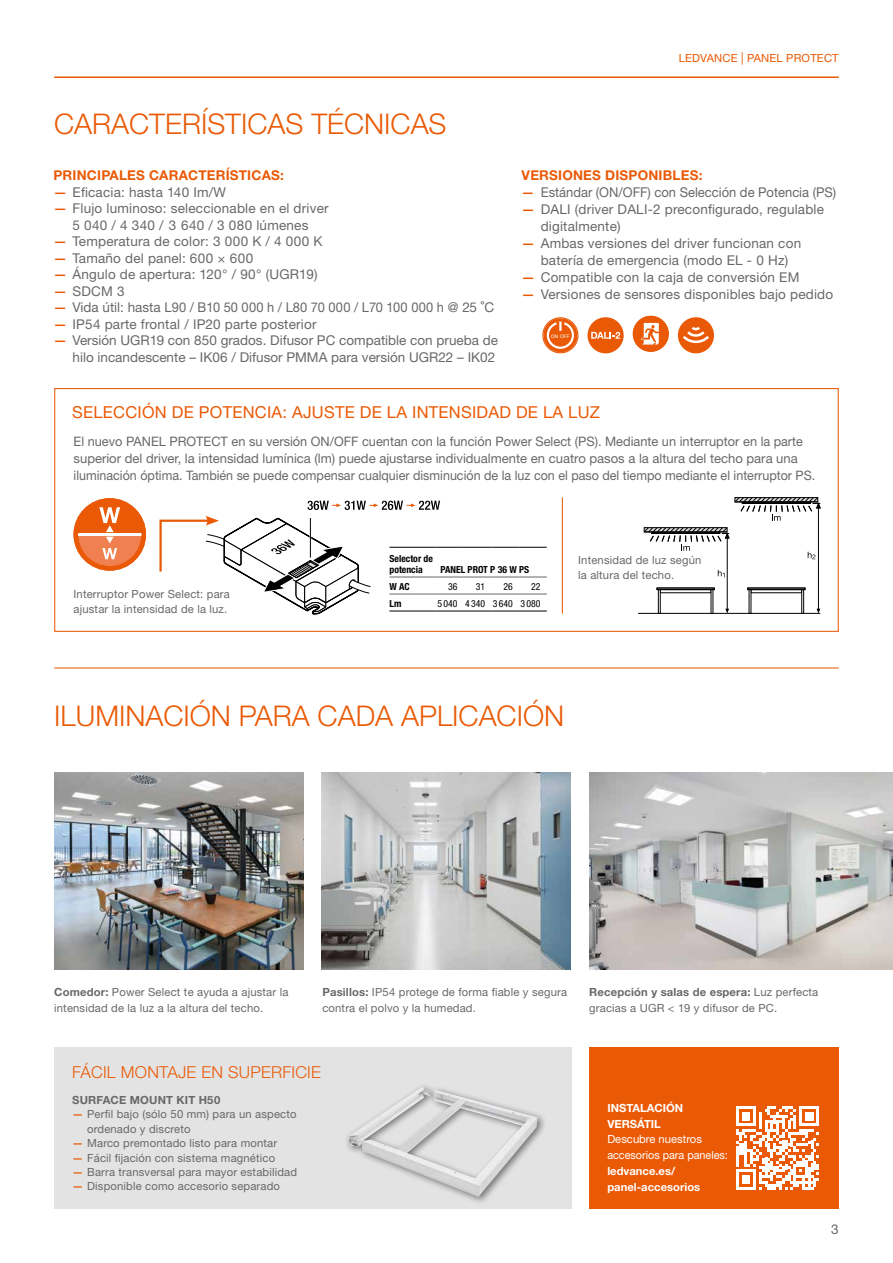
<style>
.page{position:relative;width:893px;height:1263px;background:#fff}
.page>*{position:absolute;margin:0;border:0;box-sizing:border-box;transform-origin:0 0}
.t1{font:300 28.5px "Helvetica Neue LT Pro";color:#ea5a06}
.t2{font:16.5px "Helvetica Neue LT Pro";letter-spacing:.015em;color:#ea5a06}
.t3{font:300 16.5px "Helvetica Neue LT Pro";letter-spacing:.015em;color:#ea5a06}
.t4{font:13.5px/16.5px "Helvetica Neue LT Pro";letter-spacing:.015em;color:#686867;text-align:center}
.t5{font:700 13.5px "Helvetica Neue LT Pro";letter-spacing:.015em;color:#ea5a06}
.t6{font:13.5px "Helvetica Neue LT Pro";letter-spacing:.015em;color:#686867;scale:.96 1}
.t7{font:13.05px/17px "Helvetica Neue LT Pro";color:#686867}
.t8{font:11.25px/15.8px "Helvetica Neue LT Pro";letter-spacing:.015em;color:#686867}
.t9{font:700 11.25px/15.8px "Helvetica Neue LT Pro";color:#fff}
.t10{font:11.25px/15.8px "Helvetica Neue LT Pro";color:#fff}
.t11{font:11.25px "Helvetica Neue LT Pro";letter-spacing:.015em;color:#ea5a06}
.t12{font:700 11.25px "Helvetica Neue LT Pro";letter-spacing:.015em;color:#686867}
.t13{font:700 condensed 9.75px/11.2px "Helvetica Neue LT Pro";color:#000}
.t14{font:condensed 9.75px "Helvetica Neue LT Pro";color:#000}
.t15{font:4.65px "Helvetica";color:#fff}
.s1{font-weight:500;color:#ea5a06}
.s2{font-weight:700}
.s3{font-size:12.6px}
</style>
<div class="page">
<div style="left:54px;top:1048px;width:517px;height:161px;background:#e3e3e3"></div>
<div style="left:54px;top:388px;width:785px;height:244px;border:1px solid #ea5a06"></div>
<svg style="left:308px;top:501px;width:132px;height:9px"></svg>
<hr style="left:638px;top:613px;width:182px;height:1px;background:#000">
<svg style="left:725px;top:609px;width:4px;height:4px"></svg>
<hr style="left:727px;top:537px;width:1px;height:73px;background:#000">
<svg style="left:816px;top:609px;width:4px;height:4px"></svg>
<hr style="left:818px;top:507px;width:1px;height:103px;background:#000">
<div style="left:658px;top:589px;width:2px;height:25px;border:1px solid #000"></div>
<div style="left:657px;top:588px;width:58px;height:2px;border:1px solid #000"></div>
<div style="left:801px;top:589px;width:3px;height:25px;border:1px solid #000"></div>
<div style="left:747px;top:588px;width:58px;height:2px;border:1px solid #000"></div>
<svg style="left:718px;top:570px;width:7px;height:7px"></svg>
<svg style="left:643px;top:527px;width:87px;height:24px"></svg>
<svg style="left:734px;top:497px;width:87px;height:24px"></svg>
<svg style="left:808px;top:552px;width:7px;height:7px"></svg>
<div style="left:589px;top:1048px;width:250px;height:161px;background:#ea5a06"></div>
<div style="left:344px;top:1082px;width:203px;height:123px;background:#000;opacity:.5"></div>
<img style="left:408px;top:1086px;width:15px;height:10px">
<hr style="left:54px;top:667px;width:785px;height:1px;background:#ea5a06">
<img style="left:54px;top:772px;width:250px;height:198px">
<img style="left:589px;top:772px;width:304px;height:198px">
<img style="left:322px;top:772px;width:249px;height:198px">
<hr style="left:54px;top:76px;width:785px;height:2px;background:#ea5a06">
<svg style="left:74px;top:498px;width:72px;height:73px"></svg>
<svg style="left:159px;top:516px;width:212px;height:99px"></svg>
<hr style="left:389px;top:577px;width:47px;height:1px;background:#686867">
<svg style="left:436px;top:577px;width:111px;height:1px"></svg>
<hr style="left:389px;top:594px;width:47px;height:1px;background:#686867">
<svg style="left:436px;top:594px;width:111px;height:1px"></svg>
<hr style="left:389px;top:547px;width:47px;height:1px;background:#000">
<svg style="left:436px;top:547px;width:111px;height:1px"></svg>
<hr style="left:389px;top:611px;width:47px;height:1px;background:#000">
<svg style="left:436px;top:611px;width:111px;height:1px"></svg>
<hr style="left:562px;top:497px;width:1px;height:117px;background:#ea5a06">
<svg style="left:542px;top:317px;width:36px;height:36px"></svg>
<div style="left:587px;top:317px;width:37px;height:36px;background:#ea5a06;border-radius:50%"></div>
<svg style="left:591px;top:332px;width:29px;height:7px"></svg>
<svg style="left:678px;top:317px;width:36px;height:36px"></svg>
<div style="left:678px;top:317px;width:36px;height:36px;background:#ea5a06;border-radius:50%"></div>
<svg style="left:683px;top:327px;width:26px;height:16px"></svg>
<div style="left:633px;top:316px;width:36px;height:36px;background:#ea5a06;border-radius:50%"></div>
<svg style="left:641px;top:323px;width:18px;height:22px"></svg>
<svg style="left:736px;top:1106px;width:83px;height:83px"></svg>
<h1 class="t1" style="left:54px;top:107px;width:394px">CARACTERÍSTICAS TÉCNICAS</h1>
<p class="t5" style="left:53px;top:167px;width:232px">PRINCIPALES CARACTERÍSTICAS:</p>
<p class="t4" style="left:53px;top:183px;width:174px"><span class="s1">—</span> Eficacia: hasta 140 Im/W</p>
<p class="t4" style="left:53px;top:200px;width:277px"><span class="s1">—</span> Flujo luminoso: seleccionable en el driver<br>5 040 / 4 340 / 3 640 / 3 080 lúmenes</p>
<p class="t4" style="left:53px;top:233px;width:271px"><span class="s1">—</span> Temperatura de color: 3 000 K / 4 000 K</p>
<p class="t4" style="left:53px;top:249px;width:201px"><span class="s1">—</span> Tamaño del panel: 600 × 600</p>
<p class="t4" style="left:53px;top:266px;width:266px"><span class="s1">—</span> Ángulo de apertura: 120° / 90° (UGR19)</p>
<p class="t4" style="left:53px;top:282px;width:73px"><span class="s1">—</span> SDCM 3</p>
<p class="t4" style="left:53px;top:299px;width:442px"><span class="s1">—</span> Vida útil: hasta L90 / B10 50 000 h / L80 70 000 / L70 100 000 h @ 25 <span class="s2">˚</span>C</p>
<p class="t4" style="left:53px;top:315px;width:265px"><span class="s1">—</span> IP54 parte frontal / IP20 parte posterior</p>
<p class="t4" style="left:53px;top:332px;width:446px;text-align:right"><span class="s1">—</span> Versión UGR19 con 850 grados. Difusor PC compatible con prueba de hilo incandescente – IK06 / Difusor PMMA para versión UGR22 – IK02</p>
<p class="t11" style="left:679px;top:52px;width:162px">LEDVANCE <span class="s3">|</span> PANEL PROTECT</p>
<p class="t5" style="left:522px;top:167px;width:182px">VERSIONES DISPONIBLES:</p>
<p class="t6" style="left:522px;top:184px;width:329px"><span class="s1">—</span> Estándar (ON/OFF) con Selección de Potencia (PS)</p>
<p class="t4" style="left:541px;top:201px;width:285px;line-height:17px;text-align:left;text-indent:-19px"><span class="s1">—</span> DALI (driver DALI-2 preconfigurado, regulable digitalmente)</p>
<p class="t4" style="left:522px;top:235px;width:281px;line-height:17px"><span class="s1">—</span> Ambas versiones del driver funcionan con batería de emergencia (modo EL - 0 Hz)</p>
<p class="t4" style="left:522px;top:269px;width:279px"><span class="s1">—</span> Compatible con la caja de conversión EM</p>
<p class="t4" style="left:522px;top:286px;width:313px"><span class="s1">—</span> Versiones de sensores disponibles bajo pedido</p>
<p class="t15" style="left:551px;top:332px;width:20px">ON OFF</p>
<p class="t2" style="left:72px;top:402px;width:529px">SELECCIÓN DE POTENCIA: AJUSTE DE LA INTENSIDAD DE LA LUZ</p>
<p class="t7" style="left:74px;top:432px;width:743px">El nuevo PANEL PROTECT en su versión ON/OFF cuentan con la función Power Select (PS). Mediante un interruptor en la parte superior del driver, la intensidad lumínica (lm) puede ajustarse individualmente en cuatro pasos a la altura del techo para una iluminación óptima. También se puede compensar cualquier disminución de la luz con el paso del tiempo mediante el interruptor PS.</p>
<p class="t8" style="left:74px;top:586px;width:158px;line-height:15px">Interruptor Power Select: para ajustar la intensidad de la luz.</p>
<p class="t13" style="left:389px;top:552px;width:45px">Selector de potencia</p>
<p class="t13" style="left:440px;top:564px;width:90px">PANEL PROT P 36 W PS</p>
<p class="t13" style="left:389px;top:581px;width:22px">W AC</p>
<p class="t14" style="left:448px;top:581px;width:11px">36</p>
<p class="t14" style="left:476px;top:581px;width:11px">31</p>
<p class="t14" style="left:503px;top:581px;width:11px">26</p>
<p class="t14" style="left:531px;top:581px;width:11px">22</p>
<p class="t13" style="left:389px;top:598px;width:13px">Lm</p>
<p class="t14" style="left:438px;top:598px;width:104px">5 040 4 340 3 640 3 080</p>
<p class="t8" style="left:578px;top:552px;width:125px;line-height:15px">Intensidad de luz según la altura del techo.</p>
<h1 class="t1" style="left:54px;top:698px;width:511px">ILUMINACIÓN PARA CADA APLICACIÓN</h1>
<p class="t8" style="left:54px;top:984px;width:236px"><span class="s2">Comedor:</span> Power Select te ayuda a ajustar la intensidad de la luz a la altura del techo.</p>
<p class="t8" style="left:589px;top:984px;width:231px"><span class="s2">Recepción y salas de espera:</span> Luz perfecta gracias a UGR &lt; 19 y difusor de PC.</p>
<p class="t8" style="left:322px;top:984px;width:246px"><span class="s2">Pasillos:</span> IP54 protege de forma fiable y segura contra el polvo y la humedad.</p>
<p class="t3" style="left:72px;top:1061px;width:250px">FÁCIL MONTAJE EN SUPERFICIE</p>
<p class="t12" style="left:72px;top:1093px;width:149px">SURFACE MOUNT KIT H50</p>
<p class="t8" style="left:87px;top:1107px;width:211px;line-height:14.4px;text-indent:-15px"><span class="s1">—</span> Perfil bajo (sólo 50 mm) para un aspecto ordenado y discreto</p>
<p class="t8" style="left:72px;top:1135px;width:206px"><span class="s1">—</span> Marco premontado listo para montar</p>
<p class="t8" style="left:72px;top:1149px;width:204px"><span class="s1">—</span> Fácil fijación con sistema magnético</p>
<p class="t8" style="left:72px;top:1164px;width:226px"><span class="s1">—</span> Barra transversal para mayor estabilidad</p>
<p class="t8" style="left:72px;top:1178px;width:209px"><span class="s1">—</span> Disponible como accesorio separado</p>
<p class="t9" style="left:607px;top:1100px;width:77px">INSTALACIÓN<br>VERSÁTIL</p>
<p class="t10" style="left:607px;top:1131px;width:122px">Descubre nuestros accesorios para paneles:</p>
<p class="t9" style="left:607px;top:1163px;width:94px">ledvance.es/ panel-accesorios</p>
<p class="t4" style="left:831px;top:1221px;width:9px">3</p>
</div>
